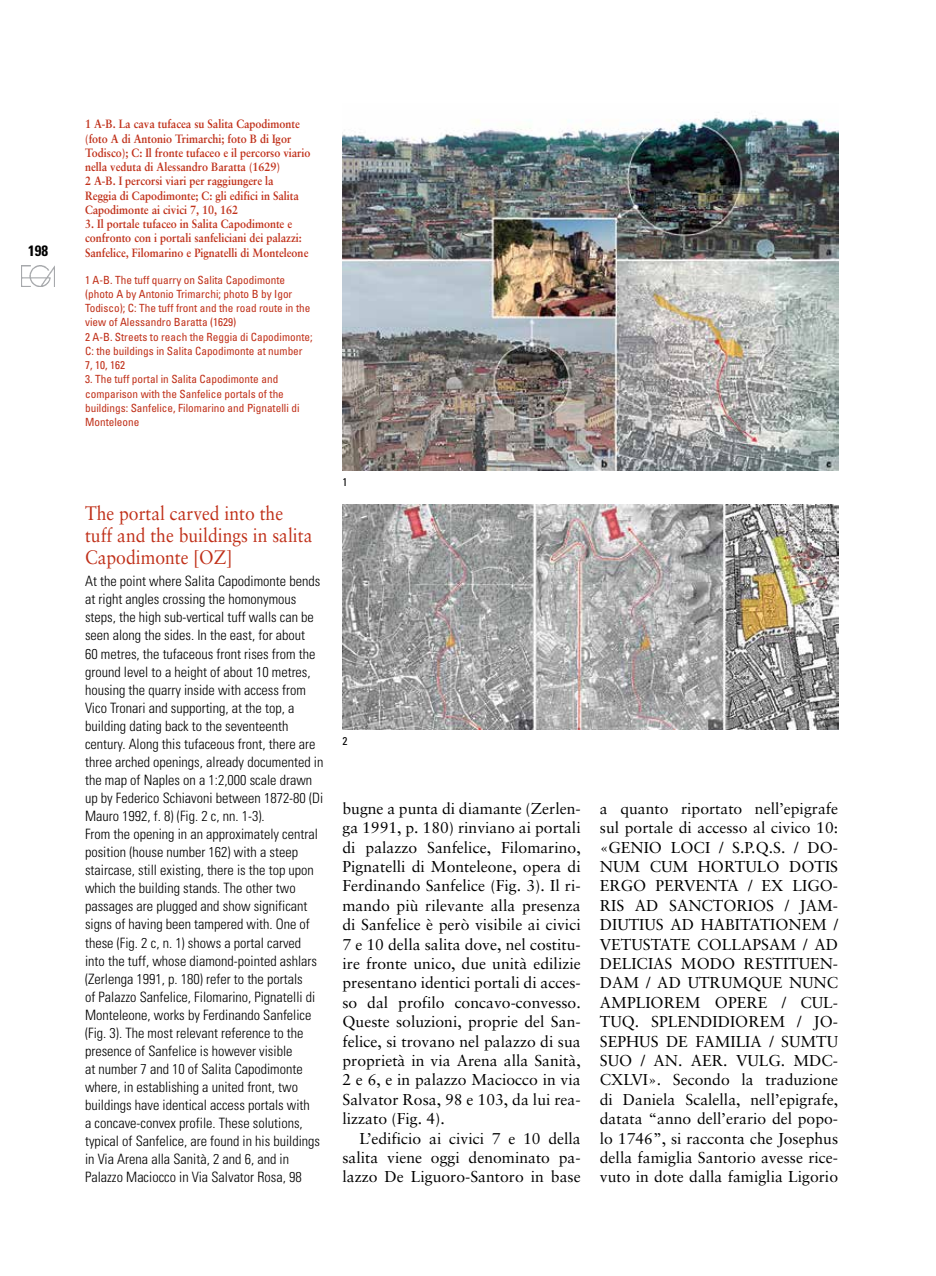
<style>
.page{position:relative;width:936px;height:1276px;background:#fff}
.page>*{position:absolute;margin:0;border:0;box-sizing:border-box;transform-origin:0 0}
.t1{font:19.5px/22px "Sabon";color:#c03019;scale:.9 1}
.t2{font:15.75px/19.4px "Sabon";color:#000;text-align:justify}
.t3{font:700 condensed 15px "Univers";color:#000}
.t4{font:300 condensed 14.25px/18px "Univers";color:#000}
.t5{font:700 12px/14.2px "Sabon";color:#c03019;scale:.9 1}
.t6{font:condensed 11.25px/14.2px "Univers";color:#c03019}
.t7{font:condensed 11.25px "Univers";color:#000}
</style>
<div class="page">
<img style="left:22px;top:265px;width:33px;height:21px">
<img style="left:342px;top:115px;width:496px;height:355px">
<img style="left:342px;top:505px;width:496px;height:224px">
<p class="t3" style="left:28px;top:242px;width:21px">198</p>
<p class="t5" style="left:85px;top:117px;width:252px">1 A-B. La cava tufacea su Salita Capodimonte (foto A di Antonio Trimarchi; foto B di Igor Todisco); C: Il fronte tufaceo e il percorso viario nella veduta di Alessandro Baratta (1629)<br>2 A-B. I percorsi viari per raggiungere la<br>Reggia di Capodimonte; C: gli edifici in Salita Capodimonte ai civici 7, 10, 162</p>
<p class="t5" style="left:85px;top:216px;width:250px">3. Il portale tufaceo in Salita Capodimonte e confronto con i portali sanfeliciani dei palazzi:<br>Sanfelice, Filomarino e Pignatelli di Monteleone</p>
<p class="t6" style="left:85px;top:272px;width:229px">1 A-B. The tuff quarry on Salita Capodimonte (photo A by Antonio Trimarchi; photo B by Igor Todisco); C: The tuff front and the road route in the view of Alessandro Baratta (1629)<br>2 A-B. Streets to reach the Reggia di Capodimonte; C: the buildings in Salita Capodimonte at number 7, 10, 162</p>
<p class="t6" style="left:85px;top:372px;width:216px">3. The tuff portal in Salita Capodimonte and comparison with the Sanfelice portals of the buildings: Sanfelice, Filomarino and Pignatelli di Monteleone</p>
<h1 class="t1" style="left:85px;top:502px;width:254px">The portal carved into the tuff and the buildings in salita<br>Capodimonte [OZ]</h1>
<p class="t4" style="left:85px;top:572px;width:240px">At the point where Salita Capodimonte bends at right angles crossing the homonymous steps, the high sub-vertical tuff walls can be seen along the sides. In the east, for about<br>60 metres, the tufaceous front rises from the ground level to a height of about 10 metres, housing the quarry inside with access from Vico Tronari and supporting, at the top, a building dating back to the seventeenth century. Along this tufaceous front, there are three arched openings, already documented in the map of Naples on a 1:2,000 scale drawn up by Federico Schiavoni between 1872-80 (Di Mauro 1992, f. 8) (Fig. 2 c, nn. 1-3).<br>From the opening in an approximately central position (house number 162) with a steep staircase, still existing, there is the top upon which the building stands. The other two passages are plugged and show significant signs of having been tampered with. One of these (Fig. 2 c, n. 1) shows a portal carved into the tuff, whose diamond-pointed ashlars (Zerlenga 1991, p. 180) refer to the portals<br>of Palazzo Sanfelice, Filomarino, Pignatelli di Monteleone, works by Ferdinando Sanfelice (Fig. 3). The most relevant reference to the presence of Sanfelice is however visible<br>at number 7 and 10 of Salita Capodimonte where, in establishing a united front, two buildings have identical access portals with<br>a concave-convex profile. These solutions, typical of Sanfelice, are found in his buildings in Via Arena alla Sanità, 2 and 6, and in Palazzo Maciocco in Via Salvator Rosa, 98</p>
<p class="t7" style="left:342px;top:475px;width:6px">1</p>
<p class="t7" style="left:342px;top:734px;width:6px">2</p>
<p class="t2" style="left:342px;top:798px;width:240px">bugne a punta di diamante (Zerlen&shy;ga 1991, p. 180) rinviano ai portali di palazzo Sanfelice, Filomarino, Pignatelli di Monteleone, opera di Ferdinando Sanfelice (Fig. 3). Il ri&shy;mando più rilevante alla presenza di Sanfelice è però visibile ai civici 7 e 10 della salita dove, nel costitu&shy;ire fronte unico, due unità edilizie presentano identici portali di acces&shy;so dal profilo concavo-convesso.<br>Queste soluzioni, proprie del San&shy;felice, si trovano nel palazzo di sua proprietà in via Arena alla Sanità, 2 e 6, e in palazzo Maciocco in via Salvator Rosa, 98 e 103, da lui rea&shy;lizzato (Fig. 4).</p>
<p class="t2" style="left:342px;top:1128px;width:240px;text-indent:17px">L’edificio ai civici 7 e 10 della salita viene oggi denominato pa&shy;lazzo De Liguoro-Santoro in base</p>
<p class="t2" style="left:600px;top:798px;width:240px">a quanto riportato nell’epigrafe sul portale di accesso al civico 10: «GENIO LOCI / S.P.Q.S. / DO-NUM CUM HORTULO DOTIS ERGO PERVENTA / EX LIGO-RIS AD SANCTORIOS / JAM-DIUTIUS AD HABITATIONEM / VETUSTATE COLLAPSAM / AD DELICIAS MODO RESTITUEN-DAM / AD UTRUMQUE NUNC AMPLIOREM OPERE / CUL-TUQ. SPLENDIDIOREM / JO-SEPHUS DE FAMILIA / SUMTU SUO / AN. AER. VULG. MDC-CXLVI». Secondo la traduzione di Daniela Scalella, nell’epigrafe, datata “anno dell’erario del popo&shy;lo 1746”, si racconta che Josephus della famiglia Santorio avesse rice&shy;vuto in dote dalla famiglia Ligorio</p>
</div>
